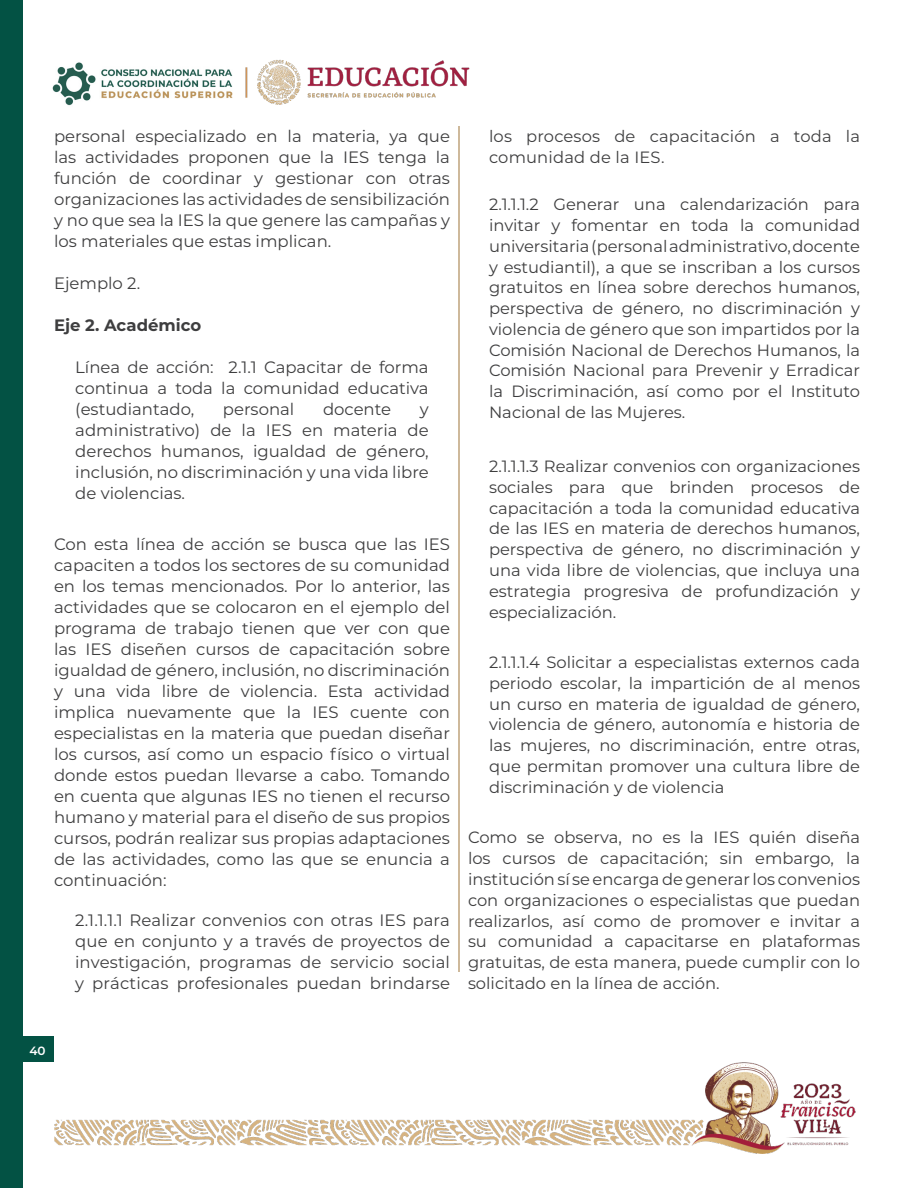
<style>
.page{position:relative;width:918px;height:1188px;background:#fff}
.page>*{position:absolute;margin:0;border:0;box-sizing:border-box;transform-origin:0 0}
.t1{font:16.5px/21px "Montserrat";color:#3e3e3f;text-align:justify}
.t2{font:700 16.5px "Montserrat";color:#3e3e3f}
.t3{font:16.35px/20.9px "Montserrat";color:#3e3e3f;text-align:justify}
.t4{font:600 12px "Montserrat";color:#fff}
</style>
<div class="page">
<img style="left:52px;top:62px;width:181px;height:44px">
<img style="left:245px;top:59px;width:225px;height:45px">
<div style="left:0;top:0;width:23px;height:1188px;background:#035244"></div>
<img style="left:54px;top:1062px;width:801px;height:92px">
<div style="left:17px;top:1037px;width:37px;height:25px;background:#035244"></div>
<hr style="left:459px;top:126px;width:1px;height:846px;background:#9f7438">
<p class="t1" style="left:54px;top:125px;width:398px">personal especializado en la materia, ya que las actividades proponen que la IES tenga la función de coordinar y gestionar con otras organizaciones las actividades de sensibilización y no que sea la IES la que genere las campañas y los materiales que estas implican.</p>
<p class="t1" style="left:54px;top:272px;width:88px">Ejemplo 2.</p>
<p class="t2" style="left:54px;top:313px;width:149px">Eje 2. Académico</p>
<p class="t1" style="left:75px;top:356px;width:355px">Línea de acción: 2.1.1 Capacitar de forma continua a toda la comunidad educativa (estudiantado,</p>
<p class="t1" style="left:223px;top:398px;width:73px">personal</p>
<p class="t1" style="left:323px;top:398px;width:70px">docente</p>
<p class="t1" style="left:75px;top:398px;width:355px;text-indent:345px">y administrativo) de la IES en materia de derechos humanos, igualdad de género, inclusión, no discriminación y una vida libre de violencias.</p>
<p class="t1" style="left:54px;top:533px;width:398px">Con esta línea de acción se busca que las IES capaciten a todos los sectores de su comunidad en los temas mencionados. Por lo anterior, las actividades que se colocaron en el ejemplo del programa de trabajo tienen que ver con que las IES diseñen cursos de capacitación sobre igualdad de género, inclusión, no discriminación y una vida libre de violencia. Esta actividad implica nuevamente que la IES cuente con especialistas en la materia que puedan diseñar los cursos, así como un espacio físico o virtual donde estos puedan llevarse a cabo. Tomando en cuenta que algunas IES no tienen el recurso humano y material para el diseño de sus propios cursos, podrán realizar sus propias adaptaciones de las actividades, como las que se enuncia a continuación:</p>
<p class="t1" style="left:75px;top:910px;width:376px">2.1.1.1.1 Realizar convenios con otras IES para que en conjunto y a través de proyectos de investigación, programas de servicio social y prácticas profesionales puedan brindarse</p>
<p class="t3" style="left:489px;top:125px;width:373px">los procesos de capacitación a toda la comunidad de la IES.</p>
<p class="t3" style="left:489px;top:193px;width:373px">2.1.1.1.2 Generar una calendarización para invitar y fomentar en toda la comunidad universitaria (personal administrativo, docente y estudiantil), a que se inscriban a los cursos gratuitos en línea sobre derechos humanos, perspectiva de género, no discriminación y violencia de género que son impartidos por la Comisión Nacional de Derechos Humanos, la Comisión Nacional para Prevenir y Erradicar la Discriminación, así como por el Instituto Nacional de las Mujeres.</p>
<p class="t3" style="left:489px;top:455px;width:373px">2.1.1.1.3 Realizar convenios con organizaciones sociales para que brinden procesos de capacitación a toda la comunidad educativa de las IES en materia de derechos humanos, perspectiva de género, no discriminación y una vida libre de violencias, que incluya una estrategia progresiva de profundización y especialización.</p>
<p class="t3" style="left:489px;top:651px;width:373px">2.1.1.1.4 Solicitar a especialistas externos cada periodo escolar, la impartición de al menos un curso en materia de igualdad de género, violencia de género, autonomía e historia de las mujeres, no discriminación, entre otras, que permitan promover una cultura libre de discriminación y de violencia</p>
<p class="t3" style="left:468px;top:827px;width:394px">Como se observa, no es la IES quién diseña los cursos de capacitación; sin embargo, la institución sí se encarga de generar los convenios con organizaciones o especialistas que puedan realizarlos, así como de promover e invitar a su comunidad a capacitarse en plataformas gratuitas, de esta manera, puede cumplir con lo solicitado en la línea de acción.</p>
<p class="t4" style="left:29px;top:1042px;width:18px">40</p>
</div>
